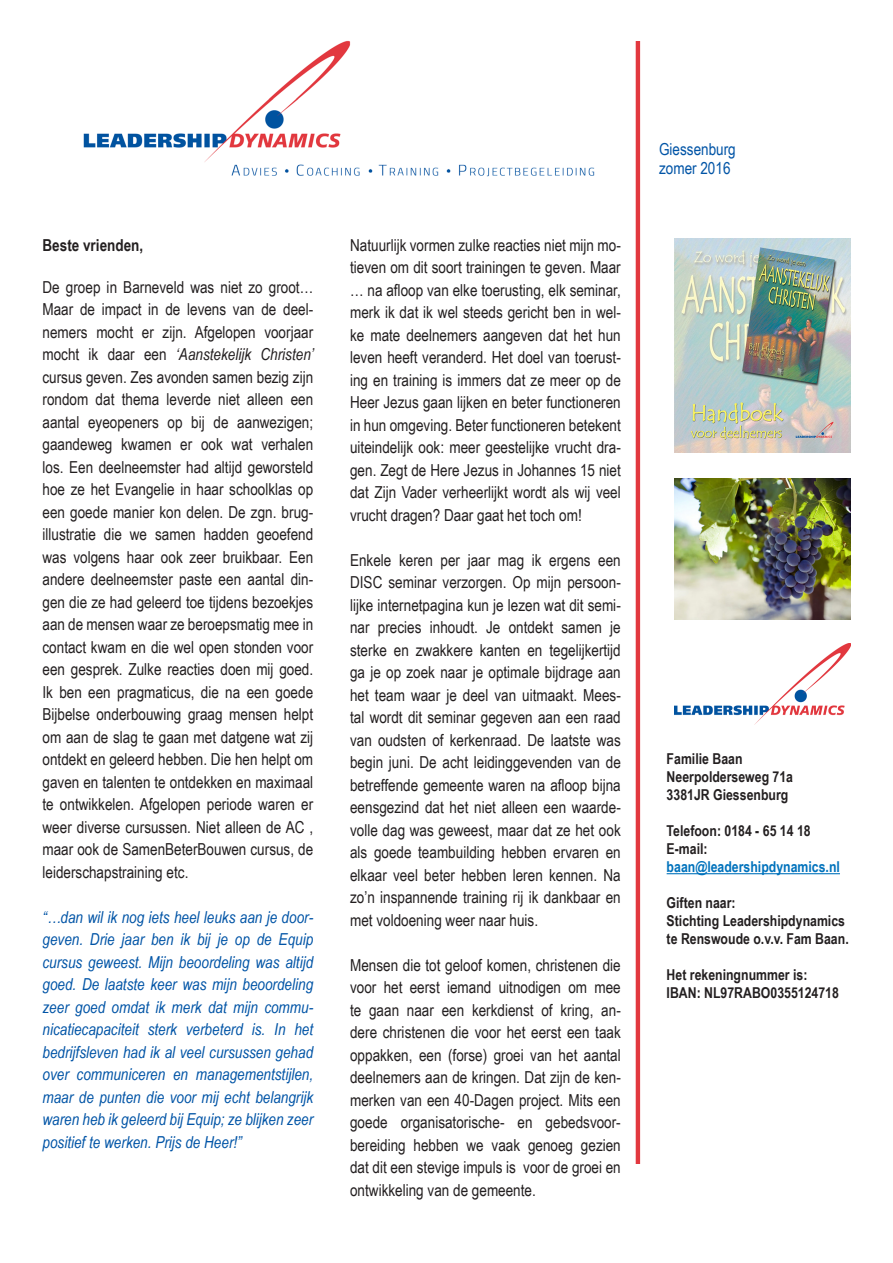
<style>
.page{position:relative;width:893px;height:1263px;background:#fff}
.page>*{position:absolute;margin:0;border:0;box-sizing:border-box;transform-origin:0 0}
.t1{font:16.5px/22.5px "Arial Narrow";color:#231f20;text-align:justify}
.t2{font:italic 16.5px/22.5px "Arial Narrow";color:#0154a6;text-align:justify}
.No_Spacing{font:16.5px "Arial Narrow";color:#0154a6}
.t3{font:700 16.5px "Arial Narrow";color:#231f20}
.t4{font:700 15px "Arial Narrow";color:#231f20}
.t5{font:700 15px "Arial Narrow";color:#0072bc}
.s1{font-style:italic}
</style>
<div class="page">
<img style="left:83px;top:40px;width:512px;height:137px">
<img style="left:674px;top:643px;width:177px;height:81px">
<img style="left:635px;top:41px;width:6px;height:1123px">
<hr style="left:667px;top:873px;width:173px;height:1px;background:#0072bc">
<img style="left:674px;top:239px;width:176px;height:214px">
<img style="left:674px;top:479px;width:176px;height:140px">
<p class="t3" style="left:43px;top:232px;width:102px">Beste vrienden,</p>
<p class="t1" style="left:43px;top:276px;width:273px">De groep in Barneveld was niet zo groot… Maar de impact in de levens van de deel&shy;nemers mocht er zijn. Afgelopen voorjaar mocht ik daar een <span class="s1">‘Aanstekelijk Christen’ </span>cursus geven. Zes avonden samen bezig zijn rondom dat thema leverde niet alleen een aantal eyeopeners op bij de aanwezigen; gaandeweg kwamen er ook wat verhalen los. Een deelneemster had altijd geworsteld hoe ze het Evangelie in haar schoolklas op een goede manier kon delen. De zgn. brug&shy;illustratie die we samen hadden geoefend was volgens haar ook zeer bruikbaar. Een andere deelneemster paste een aantal din&shy;gen die ze had geleerd toe tijdens bezoekjes aan de mensen waar ze beroepsmatig mee in contact kwam en die wel open stonden voor een gesprek. Zulke reacties doen mij goed.<br>Ik ben een pragmaticus, die na een goede Bijbelse onderbouwing graag mensen helpt om aan de slag te gaan met datgene wat zij ontdekt en geleerd hebben. Die hen helpt om gaven en talenten te ontdekken en maximaal te ontwikkelen. Afgelopen periode waren er weer diverse cursussen. Niet alleen de AC , maar ook de SamenBeterBouwen cursus, de leiderschapstraining etc.</p>
<p class="t2" style="left:43px;top:905px;width:272px">“…dan wil ik nog iets heel leuks aan je door&shy;geven. Drie jaar ben ik bij je op de Equip cursus geweest. Mijn beoordeling was altijd goed. De laatste keer was mijn beoordeling zeer goed omdat ik merk dat mijn commu&shy;nicatiecapaciteit sterk verbeterd is. In het bedrijfsleven had ik al veel cursussen gehad over communiceren en managementstijlen, maar de punten die voor mij echt belangrijk waren heb ik geleerd bij Equip; ze blijken zeer positief te werken. Prijs de Heer!”</p>
<p class="t1" style="left:350px;top:233px;width:272px">Natuurlijk vormen zulke reacties niet mijn mo&shy;tieven om dit soort trainingen te geven. Maar … na afloop van elke toerusting, elk seminar, merk ik dat ik wel steeds gericht ben in wel&shy;ke mate deelnemers aangeven dat het hun leven heeft veranderd. Het doel van toerust&shy;ing en training is immers dat ze meer op de Heer Jezus gaan lijken en beter functioneren in hun omgeving. Beter functioneren betekent uiteindelijk ook: meer geestelijke vrucht dra&shy;gen. Zegt de Here Jezus in Johannes 15 niet dat Zijn Vader verheerlijkt wordt als wij veel vrucht dragen? Daar gaat het toch om!</p>
<p class="t1" style="left:350px;top:548px;width:272px">Enkele keren per jaar mag ik ergens een DISC seminar verzorgen. Op mijn persoon&shy;lijke internetpagina kun je lezen wat dit semi&shy;nar precies inhoudt. Je ontdekt samen je sterke en zwakkere kanten en tegelijkertijd ga je op zoek naar je optimale bijdrage aan het team waar je deel van uitmaakt. Mees&shy;tal wordt dit seminar gegeven aan een raad van oudsten of kerkenraad. De laatste was begin juni. De acht leidinggevenden van de betreffende gemeente waren na afloop bijna eensgezind dat het niet alleen een waarde&shy;volle dag was geweest, maar dat ze het ook als goede teambuilding hebben ervaren en elkaar veel beter hebben leren kennen. Na zo’n inspannende training rij ik dankbaar en met voldoening weer naar huis.</p>
<p class="t1" style="left:350px;top:953px;width:272px">Mensen die tot geloof komen, christenen die voor het eerst iemand uitnodigen om mee te gaan naar een kerkdienst of kring, an&shy;dere christenen die voor het eerst een taak oppakken, een (forse) groei van het aantal deelnemers aan de kringen. Dat zijn de ken&shy;merken van een 40-Dagen project. Mits een goede organisatorische- en gebedsvoor&shy;bereiding hebben we vaak genoeg gezien dat dit een stevige impuls is voor de groei en ontwikkeling van de gemeente.</p>
<p class="No_Spacing" style="left:659px;top:139px;width:78px">Giessenburg</p>
<p class="No_Spacing" style="left:659px;top:159px;width:73px">zomer 2016</p>
<p class="t4" style="left:667px;top:747px;width:77px">Familie Baan</p>
<p class="t4" style="left:667px;top:765px;width:128px">Neerpolderseweg 71a</p>
<p class="t4" style="left:667px;top:783px;width:123px">3381JR Giessenburg</p>
<p class="t4" style="left:667px;top:819px;width:146px">Telefoon: 0184 - 65 14 18</p>
<p class="t4" style="left:667px;top:837px;width:43px">E-mail:</p>
<p class="t5" style="left:667px;top:855px;width:175px">baan@leadershipdynamics.nl</p>
<p class="t4" style="left:667px;top:891px;width:71px">Giften naar:</p>
<p class="t4" style="left:667px;top:909px;width:180px">Stichting Leadershipdynamics</p>
<p class="t4" style="left:667px;top:927px;width:184px">te Renswoude o.v.v. Fam Baan.</p>
<p class="t4" style="left:667px;top:963px;width:142px">Het rekeningnummer is:</p>
<p class="t4" style="left:667px;top:981px;width:174px">IBAN: NL97RABO0355124718</p>
</div>
